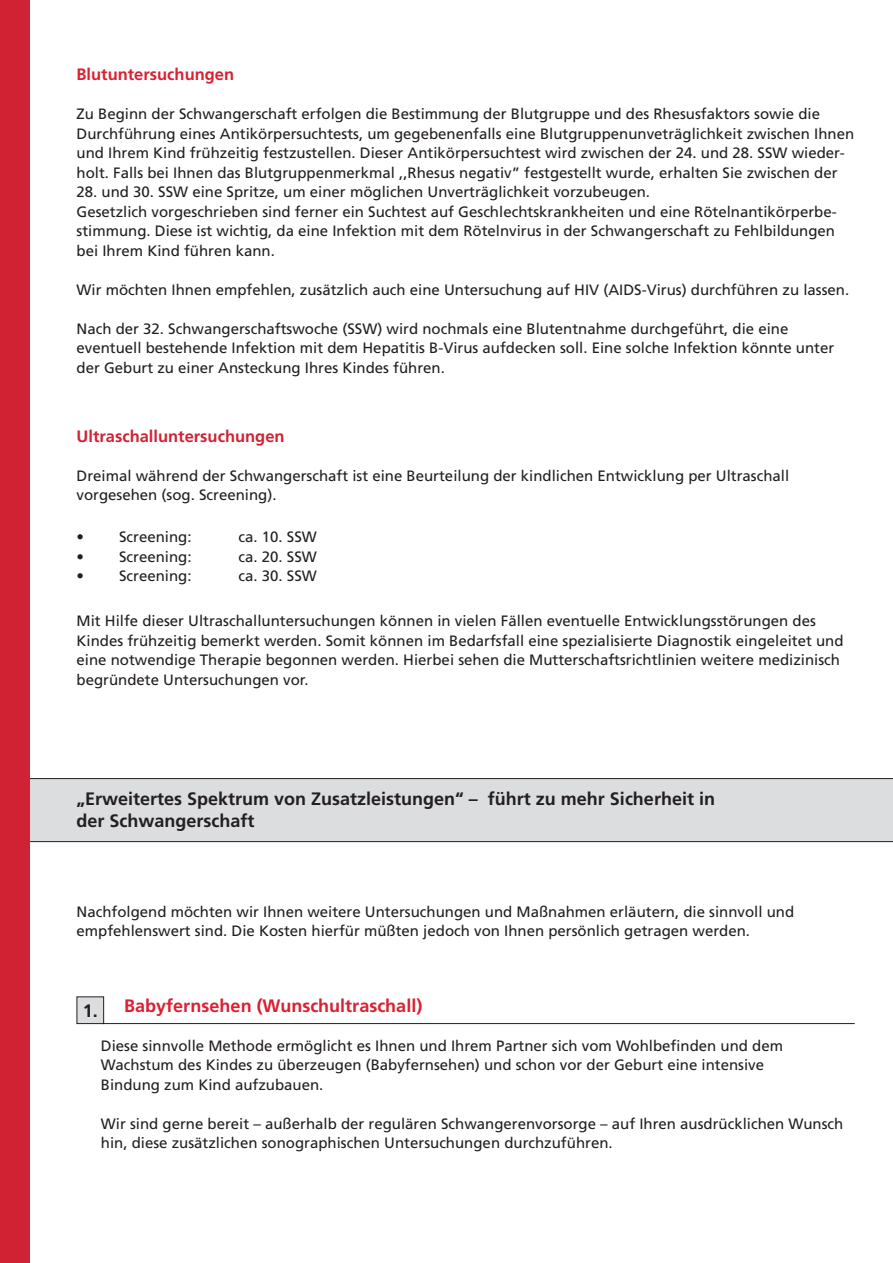
<style>
.page{position:relative;width:893px;height:1263px;background:#fff}
.page>*{position:absolute;margin:0;border:0;box-sizing:border-box;transform-origin:0 0}
.t1{font:700 18px/22.5px "Frutiger LT Std";color:#231f20}
.t2{font:700 18px "Frutiger LT Std";color:#da2031}
.t3{font:700 16.5px "Frutiger LT Std";color:#d12233}
.t4{font:700 16.5px "Frutiger LT Std";color:#da2031}
.t5{font:15px/19.5px "Frutiger LT Std";color:#231f20}
.s1{color:#231f20}
</style>
<div class="page">
<div style="left:30px;top:778px;width:863px;height:64px;background:#dcdddf"></div>
<div style="left:0;top:0;width:30px;height:1263px;background:#d12233"></div>
<div style="left:77px;top:996px;width:27px;height:28px;background:#dcdddf;border:1px solid #231f20"></div>
<hr style="left:102px;top:1023px;width:753px;height:1px;background:#231f20">
<p class="t4" style="left:77px;top:65px;width:159px">Blutuntersuchungen</p>
<p class="t5" style="left:77px;top:105px;width:779px">Zu Beginn der Schwangerschaft erfolgen die Bestimmung der Blutgruppe und des Rhesusfaktors sowie die Durchführung eines Antikörpersuchtests, um gegebenenfalls eine Blutgruppenunveträglichkeit zwischen Ihnen und Ihrem Kind frühzeitig festzustellen. Dieser Antikörpersuchtest wird zwischen der 24. und 28. SSW wieder&shy;holt. Falls bei Ihnen das Blutgruppenmerkmal ,,Rhesus negativ” festgestellt wurde, erhalten Sie zwischen der</p>
<p class="t5" style="left:77px;top:183px;width:762px">28. und 30. SSW eine Spritze, um einer möglichen Unverträglichkeit vorzubeugen.<br>Gesetzlich vorgeschrieben sind ferner ein Suchtest auf Geschlechtskrankheiten und eine Rötelnantikörperbe&shy;stimmung. Diese ist wichtig, da eine Infektion mit dem Rötelnvirus in der Schwangerschaft zu Fehlbildungen bei Ihrem Kind führen kann.</p>
<p class="t5" style="left:77px;top:280px;width:774px">Wir möchten Ihnen empfehlen, zusätzlich auch eine Untersuchung auf HIV (AIDS-Virus) durchführen zu lassen.</p>
<p class="t5" style="left:77px;top:319px;width:759px">Nach der 32. Schwangerschaftswoche (SSW) wird nochmals eine Blutentnahme durchgeführt, die eine eventuell bestehende Infektion mit dem Hepatitis B-Virus aufdecken soll. Eine solche Infektion könnte unter der Geburt zu einer Ansteckung Ihres Kindes führen.</p>
<p class="t3" style="left:77px;top:426px;width:210px">Ultraschalluntersuchungen</p>
<p class="t5" style="left:77px;top:466px;width:714px">Dreimal während der Schwangerschaft ist eine Beurteilung der kindlichen Entwicklung per Ultraschall vorgesehen (sog. Screening).</p>
<p class="t5" style="left:77px;top:528px;width:117px">• Screening:</p>
<p class="t5" style="left:239px;top:528px;width:80px">ca. 10. SSW</p>
<p class="t5" style="left:77px;top:547px;width:117px">• Screening:</p>
<p class="t5" style="left:239px;top:547px;width:80px">ca. 20. SSW</p>
<p class="t5" style="left:77px;top:567px;width:117px">• Screening:</p>
<p class="t5" style="left:239px;top:567px;width:80px">ca. 30. SSW</p>
<p class="t5" style="left:77px;top:612px;width:768px">Mit Hilfe dieser Ultraschalluntersuchungen können in vielen Fällen eventuelle Entwicklungsstörungen des Kindes frühzeitig bemerkt werden. Somit können im Bedarfsfall eine spezialisierte Diagnostik eingeleitet und eine notwendige Therapie begonnen werden. Hierbei sehen die Mutterschaftsrichtlinien weitere medizinisch begründete Untersuchungen vor.</p>
<p class="t1" style="left:77px;top:787px;width:640px">„Erweitertes Spektrum von Zusatzleistungen“ – führt zu mehr Sicherheit in der Schwangerschaft</p>
<p class="t5" style="left:77px;top:902px;width:719px">Nachfolgend möchten wir Ihnen weitere Untersuchungen und Maßnahmen erläutern, die sinnvoll und empfehlenswert sind. Die Kosten hierfür müßten jedoch von Ihnen persönlich getragen werden.</p>
<p class="t2" style="left:83px;top:995px;width:341px"><span class="s1">1.</span> Babyfernsehen (Wunschultraschall)</p>
<p class="t5" style="left:101px;top:1036px;width:684px">Diese sinnvolle Methode ermöglicht es Ihnen und Ihrem Partner sich vom Wohlbefinden und dem<br>Wachstum des Kindes zu überzeugen (Babyfernsehen) und schon vor der Geburt eine intensive<br>Bindung zum Kind aufzubauen.</p>
<p class="t5" style="left:101px;top:1114px;width:744px">Wir sind gerne bereit – außerhalb der regulären Schwangerenvorsorge – auf Ihren ausdrücklichen Wunsch hin, diese zusätzlichen sonographischen Untersuchungen durchzuführen.</p>
</div>
